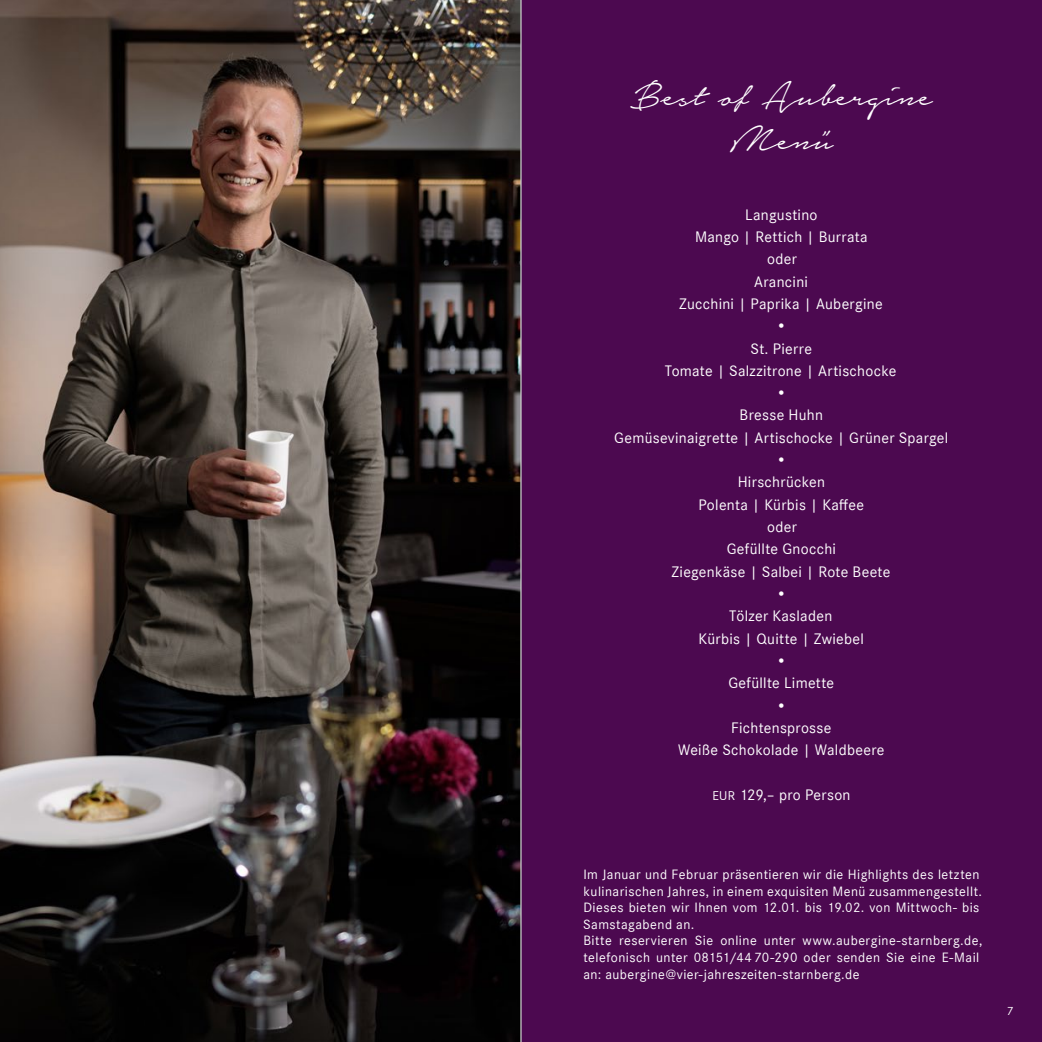
<style>
.page{position:relative;width:1042px;height:1042px;background:#fff}
.page>*{position:absolute;margin:0;border:0;box-sizing:border-box;transform-origin:0 0}
.t1{font:45.5px/43.8px "Notera";color:#fff;text-align:center}
.t2{font:15.75px/22.4px "Corporate S";letter-spacing:.02em;color:#fff;text-align:center}
.t3{font:14px/16.6px "Corporate S";letter-spacing:.03em;color:#fff}
.t4{font:12.25px "Corporate S";color:#fff}
.s1{font-size:13.12px}
</style>
<div class="page">
<img style="left:0;top:0;width:520px;height:1042px">
<div style="left:521px;top:0;width:521px;height:1042px;background:#4c0950"></div>
<svg style="left:0;top:0;width:5px;height:5px"></svg>
<hr style="left:520px;top:0;width:2px;height:1042px;background:#c5c6c6">
<h1 class="t1" style="left:630px;top:75px;width:303px">Best of Aubergine<br>Menü</h1>
<p class="t2" style="left:614px;top:203px;width:336px">Langustino<br>Mango | Rettich | Burrata<br>oder<br>Arancini<br>Zucchini | Paprika | Aubergine<br>•<br>St. Pierre<br>Tomate | Salzzitrone | Artischocke<br>•<br>Bresse Huhn<br>Gemüsevinaigrette | Artischocke | Grüner Spargel •<br>Hirschrücken<br>Polenta | Kürbis | Kaffee<br>oder<br>Gefüllte Gnocchi<br>Ziegenkäse | Salbei | Rote Beete<br>•<br>Tölzer Kasladen<br>Kürbis | Quitte | Zwiebel<br>•<br>Gefüllte Limette<br>•<br>Fichtensprosse<br>Weiße Schokolade | Waldbeere</p>
<p class="t2" style="left:712px;top:783px;width:140px"><span class="s1">EUR</span> 129,– pro Person</p>
<p class="t3" style="left:583px;top:865px;width:401px">Im Januar und Februar präsentieren wir die Highlights des letzten kulinarischen Jahres, in einem exquisiten Menü zusammengestellt.<br>Dieses bieten wir Ihnen vom 12.01. bis 19.02. von Mittwoch- bis Samstagabend an.<br>Bitte reservieren Sie online unter www.aubergine-starnberg.de, telefonisch unter 08151/44 70-290 oder senden Sie eine E-Mail an: aubergine@vier-jahreszeiten-starnberg.de</p>
<p class="t4" style="left:1007px;top:1003px;width:8px">7</p>
</div>
